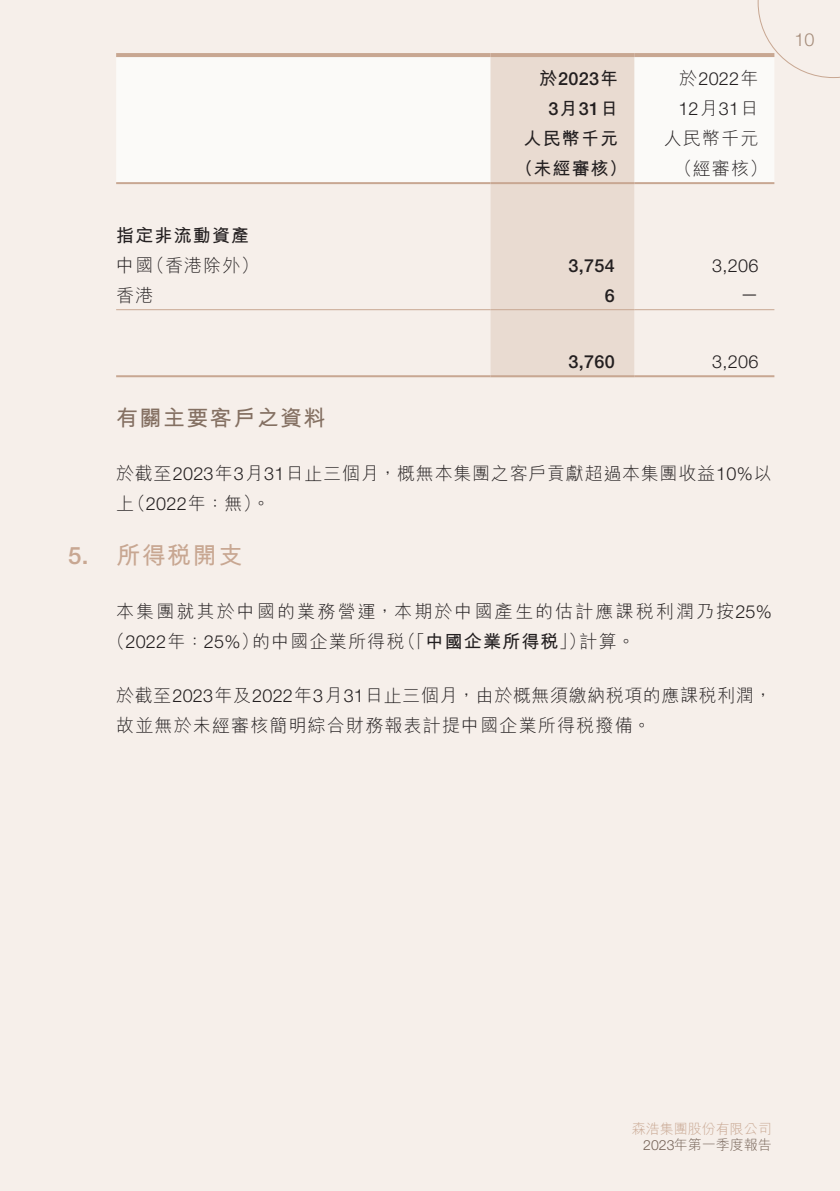
<style>
.page{position:relative;width:840px;height:1191px;background:#fff}
.page>*{position:absolute;margin:0;border:0;box-sizing:border-box;transform-origin:0 0}
.t1{font:700 24px "M Hei HK";letter-spacing:.065em;color:#c8a792}
.t2{font:500 24px "Helvetica Neue LT Std";color:#c8a792}
.t3{font:700 22px "M Hei HK";letter-spacing:.065em;color:#847062}
.t4{font:300 18px/30px "M Hei HK";letter-spacing:.065em;color:#231f20}
.t5{font:300 18px/30px "M Hei HK";letter-spacing:.04em;color:#231f20}
.t6{font:300 18px/30px "M Hei HK";letter-spacing:.115em;color:#231f20}
.t7{font:300 18px/30px "Helvetica Neue LT Std";letter-spacing:.015em;color:#231f20}
.t8{font:700 18px "M Hei HK";letter-spacing:.065em;color:#231f20}
.t9{font:500 18px/30px "Helvetica Neue LT Std";letter-spacing:.015em;color:#231f20;text-align:center}
.t10{font:300 18px "Helvetica Neue LT Std";color:#a58c7a}
.t11{font:300 14px/16px "M Hei HK";color:#c8a792;text-align:right}
.s1{font-family:"M Hei HK";font-weight:700}
.s2{font-family:"M Hei HK"}
.s3{font-family:"Helvetica Neue LT Std"}
.s4{font-weight:300}
.s5{font-family:"Helvetica Neue LT Std";color:#746256}
.s6{color:#746256}
</style>
<div class="page">
<div style="left:0;top:0;width:839px;height:1191px;background:#f6efea"></div>
<svg style="left:757px;top:0;width:82px;height:78px"></svg>
<div style="left:116px;top:57px;width:658px;height:125px;background:#fbfaf8"></div>
<div style="left:490px;top:57px;width:144px;height:318px;background:#e9dbd1"></div>
<hr style="left:116px;top:53px;width:374px;height:4px;background:#c8a792">
<hr style="left:490px;top:53px;width:144px;height:4px;background:#c8a792">
<hr style="left:634px;top:53px;width:140px;height:4px;background:#c8a792">
<hr style="left:116px;top:182px;width:374px;height:2px;background:#c8a792">
<hr style="left:490px;top:182px;width:144px;height:2px;background:#c8a792">
<hr style="left:634px;top:182px;width:140px;height:2px;background:#c8a792">
<hr style="left:116px;top:309px;width:374px;height:1px;background:#c8a792">
<hr style="left:490px;top:309px;width:144px;height:1px;background:#c8a792">
<hr style="left:634px;top:309px;width:140px;height:1px;background:#c8a792">
<hr style="left:116px;top:375px;width:374px;height:2px;background:#c8a792">
<hr style="left:490px;top:375px;width:144px;height:2px;background:#c8a792">
<hr style="left:634px;top:375px;width:140px;height:2px;background:#c8a792">
<h1 class="t2" style="left:68px;top:541px;width:22px">5.</h1>
<p class="t9" style="left:538px;top:63px;width:81px"><span class="s1">於</span>2023<span class="s1">年<br></span>3<span class="s1">月</span>31<span class="s1">日</span></p>
<p class="t7" style="left:678px;top:63px;width:81px"><span class="s2">於</span>2022<span class="s2">年<br></span>12<span class="s2">月</span>31<span class="s2">日</span></p>
<p class="t4" style="left:663px;top:122px;width:96px">人民幣千元</p>
<p class="t8" style="left:523px;top:125px;width:96px">人民幣千元</p>
<p class="t8" style="left:515px;top:155px;width:113px">（未經審核）</p>
<p class="t4" style="left:674px;top:152px;width:94px">（經審核(</p>
<p class="t8" style="left:116px;top:222px;width:134px">指定非流動資產</p>
<p class="t4" style="left:147px;top:249px;width:113px">（香港除外(</p>
<p class="t4" style="left:116px;top:249px;width:39px">中國</p>
<p class="t9" style="left:568px;top:250px;width:48px">3,754</p>
<p class="t7" style="left:712px;top:250px;width:48px">3,206</p>
<p class="t4" style="left:116px;top:279px;width:39px">香港</p>
<p class="t9" style="left:604px;top:280px;width:12px">6</p>
<p class="t7" style="left:740px;top:278px;width:19px">—</p>
<p class="t9" style="left:568px;top:346px;width:48px">3,760</p>
<p class="t7" style="left:712px;top:346px;width:48px">3,206</p>
<p class="t3" style="left:116px;top:401px;width:211px">有關主要客戶之資料</p>
<p class="t5" style="left:128px;top:457px;width:645px;text-indent:-12px">於截至<span class="s3">2023</span>年<span class="s3">3</span>月<span class="s3">31</span>日止三個月，概無本集團之客戶貢獻超過本集團收益<span class="s3">10%</span>以（<span class="s3">2022</span>年：無。(</p>
<p class="t4" style="left:116px;top:487px;width:19px">上</p>
<h1 class="t1" style="left:116px;top:537px;width:128px">所得稅開支</h1>
<p class="t6" style="left:579px;top:595px;width:194px;text-indent:-463px">本集團就其於中國的業務營運，本期於中國產生的估計應課稅利潤乃按<span class="s3">25%</span>計算。</p>
<p class="t8" style="left:398px;top:628px;width:189px"><span class="s4">（「</span>中國企業所得稅<span class="s4">」）</span></p>
<p class="t7" style="left:107px;top:626px;width:153px"><span class="s2">（</span>2022<span class="s2">年：</span>25%<span class="s2">）</span></p>
<p class="t4" style="left:116px;top:679px;width:657px">於截至<span class="s3">2023</span>年及<span class="s3">2022</span>年<span class="s3">3</span>月<span class="s3">31</span>日止三個月，由於概無須繳納稅項的應課稅利潤，故並無於未經審核簡明綜合財務報表計提中國企業所得稅撥備。</p>
<p class="t4" style="left:252px;top:625px;width:154px">的中國企業所得稅</p>
<p class="t10" style="left:793px;top:28px;width:22px">10</p>
<p class="t11" style="left:631px;top:1120px;width:141px">森浩集團股份有限公司<br><span class="s5">2023</span><span class="s6">年第一季度報告</span></p>
</div>
